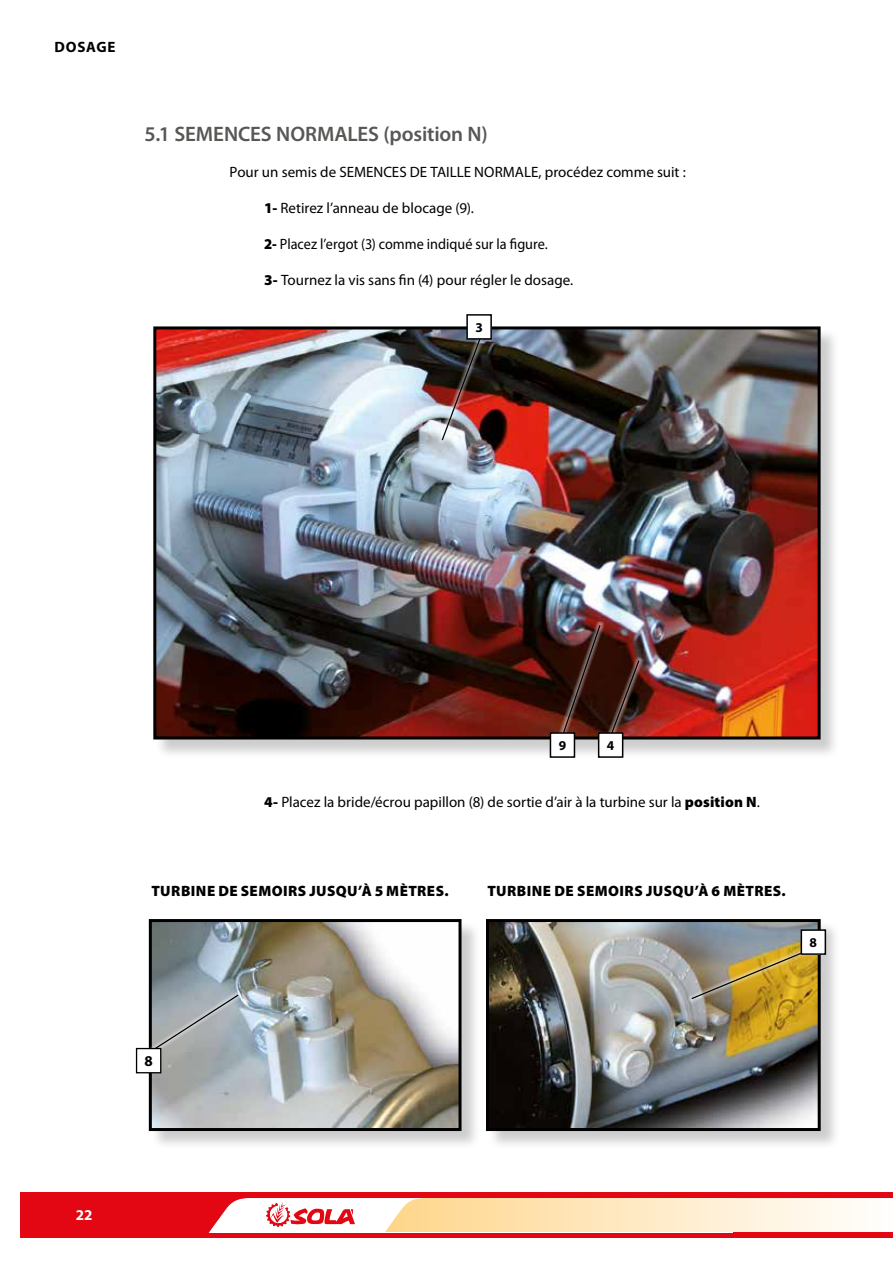
<style>
.page{position:relative;width:893px;height:1263px;background:#fff}
.page>*{position:absolute;margin:0;border:0;box-sizing:border-box;transform-origin:0 0}
.t1{font:600 21px "Myriad Pro";letter-spacing:-.005em;color:#575756}
.t2{font:15px "Myriad Pro";color:#000}
.t3{font:900 15px "Myriad Pro";letter-spacing:.03em;color:#000}
.t4{font:15px "Myriad Pro";color:#000;scale:.95 1}
.t5{font:700 15px "Myriad Pro";letter-spacing:.045em;color:#000}
.t6{font:700 15px "Myriad Pro";color:#fff}
.t7{font:700 13.5px "Myriad Pro";color:#000}
.s1{font-weight:900}
</style>
<div class="page">
<div style="left:20px;top:1192px;width:873px;height:45px;background:#e30613"></div>
<svg style="left:209px;top:1198px;width:684px;height:34px;background:#fde2c8"></svg>
<div style="left:155px;top:328px;width:685px;height:431px;background:#000;opacity:.2"></div>
<img style="left:153px;top:326px;width:669px;height:415px">
<svg style="left:438px;top:333px;width:47px;height:111px"></svg>
<img style="left:441px;top:336px;width:41px;height:106px">
<svg style="left:605px;top:656px;width:39px;height:87px"></svg>
<svg style="left:608px;top:659px;width:32px;height:81px;background:#45211a"></svg>
<svg style="left:557px;top:621px;width:48px;height:122px"></svg>
<img style="left:560px;top:623px;width:42px;height:117px">
<div style="left:467px;top:315px;width:24px;height:24px;background:#fff"></div>
<div style="left:466px;top:314px;width:26px;height:26px;border:2px solid #000"></div>
<div style="left:599px;top:733px;width:24px;height:24px;background:#fff"></div>
<div style="left:598px;top:732px;width:25px;height:26px;border:2px solid #000"></div>
<div style="left:550px;top:733px;width:24px;height:24px;background:#fff"></div>
<div style="left:550px;top:732px;width:25px;height:26px;border:2px solid #000"></div>
<div style="left:150px;top:920px;width:331px;height:230px;background:#000;opacity:.2"></div>
<img style="left:147px;top:919px;width:316px;height:213px">
<svg style="left:142px;top:991px;width:101px;height:68px"></svg>
<svg style="left:144px;top:993px;width:96px;height:63px;background:#a3a9ad"></svg>
<div style="left:137px;top:1048px;width:24px;height:25px;background:#fff"></div>
<div style="left:136px;top:1048px;width:25px;height:25px;border:1px solid #000"></div>
<div style="left:487px;top:920px;width:353px;height:230px;background:#000;opacity:.2"></div>
<img style="left:486px;top:919px;width:336px;height:213px">
<svg style="left:688px;top:946px;width:124px;height:57px"></svg>
<img style="left:690px;top:949px;width:119px;height:51px">
<div style="left:801px;top:930px;width:24px;height:24px;background:#fff"></div>
<div style="left:801px;top:929px;width:25px;height:26px;border:2px solid #000"></div>
<p class="t5" style="left:55px;top:38px;width:62px">DOSAGE</p>
<h1 class="t1" style="left:145px;top:121px;width:345px">5.1 SEMENCES NORMALES (position N)</h1>
<p class="t2" style="left:230px;top:163px;width:458px">Pour un semis de SEMENCES DE TAILLE NORMALE, procédez comme suit :</p>
<p class="t2" style="left:264px;top:199px;width:211px"><span class="s1">1-</span> Retirez l’anneau de blocage (9).</p>
<p class="t4" style="left:264px;top:235px;width:300px"><span class="s1">2-</span> Placez l’ergot (3) comme indiqué sur la figure.</p>
<p class="t2" style="left:264px;top:271px;width:311px"><span class="s1">3-</span> Tournez la vis sans fin (4) pour régler le dosage.</p>
<p class="t7" style="left:475px;top:319px;width:9px">3</p>
<p class="t7" style="left:559px;top:737px;width:9px">9</p>
<p class="t7" style="left:607px;top:737px;width:9px">4</p>
<p class="t2" style="left:264px;top:793px;width:497px"><span class="s1">4-</span> Placez la bride/écrou papillon (8) de sortie d’air à la turbine sur la <span class="s1">position N</span>.</p>
<p class="t3" style="left:151px;top:881px;width:299px">TURBINE DE SEMOIRS JUSQU’À 5 MÈTRES.</p>
<p class="t3" style="left:487px;top:881px;width:300px">TURBINE DE SEMOIRS JUSQU’À 6 MÈTRES.</p>
<p class="t7" style="left:810px;top:934px;width:9px">8</p>
<p class="t5" style="left:144px;top:1051px;width:10px">8</p>
<p class="t6" style="left:76px;top:1205px;width:18px">22</p>
</div>
